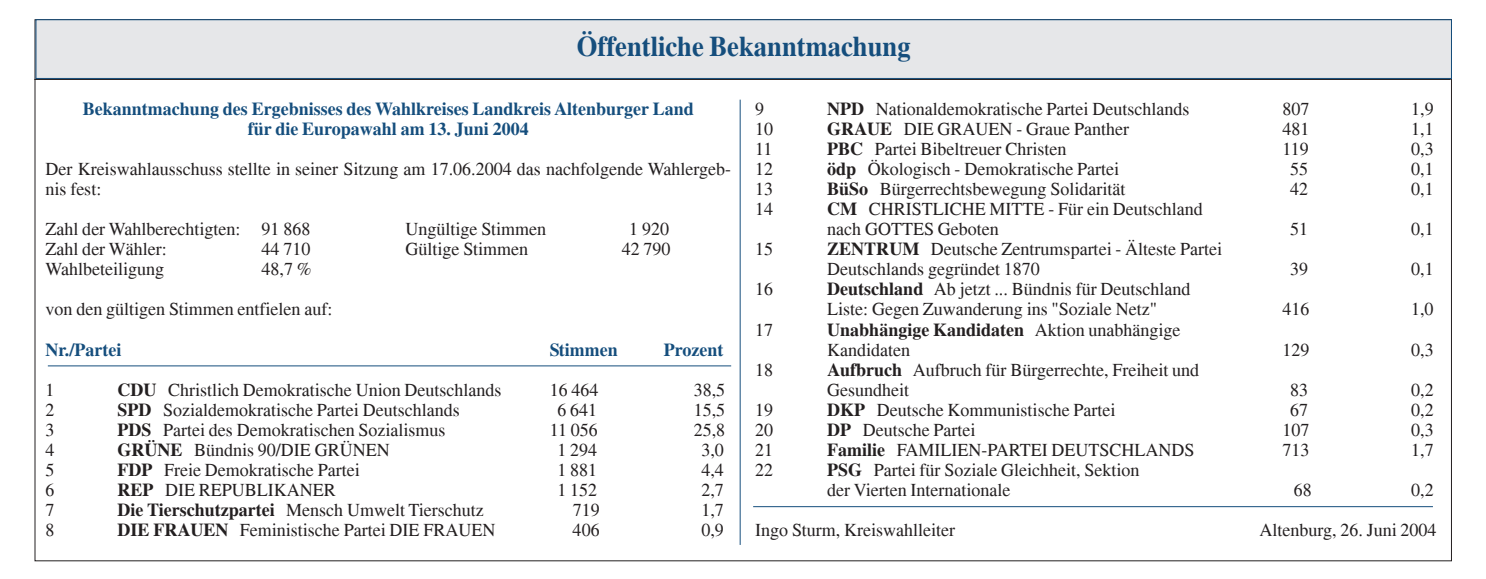
<style>
.page{position:relative;width:1486px;height:579px;background:#fff}
.page>*{position:absolute;margin:0;border:0;box-sizing:border-box;transform-origin:0 0}
.t1{font:700 28px "Times";color:#154e7d;scale:.95 1}
.t2{font:18px/20px "Times";color:#231f20}
.t3{font:700 18px/20px "Times";color:#154e7d;text-align:center}
.s1{font-weight:700}
</style>
<div class="page">
<div style="left:36px;top:20px;width:1414px;height:58px;background:#e6e7e9"></div>
<div style="left:35px;top:19px;width:1416px;height:60px;border:1px solid #154e7d"></div>
<hr style="left:48px;top:365px;width:683px;height:1px;background:#154e7d">
<hr style="left:739px;top:100px;width:1px;height:444px;background:#154e7d">
<hr style="left:753px;top:506px;width:679px;height:1px;background:#154e7d">
<hr style="left:34px;top:79px;width:1416px;height:1px;background:#231f20">
<h1 class="t1" style="left:577px;top:29px;width:353px">÷ffentliche Bekanntmachung</h1>
<p class="t3" style="left:83px;top:99px;width:612px">Bekanntmachung des Ergebnisses des Wahlkreises Landkreis Altenburger Land f¸r die Europawahl am 13. Juni 2004</p>
<p class="t2" style="left:45px;top:159px;width:687px">Der Kreiswahlausschuss stellte in seiner Sitzung am 17.06.2004 das nachfolgende Wahlergeb&shy;nis fest:</p>
<p class="t2" style="left:45px;top:219px;width:266px">Zahl der Wahlberechtigten: 91 868</p>
<p class="t2" style="left:405px;top:219px;width:142px">Ung¸ltige Stimmen</p>
<p class="t2" style="left:629px;top:219px;width:41px">1 920</p>
<p class="t2" style="left:45px;top:239px;width:123px">Zahl der W‰hler:</p>
<p class="t2" style="left:261px;top:239px;width:50px">44 710</p>
<p class="t2" style="left:405px;top:239px;width:124px">G¸ltige Stimmen</p>
<p class="t2" style="left:621px;top:239px;width:50px">42 790</p>
<p class="t2" style="left:45px;top:259px;width:120px">Wahlbeteiligung</p>
<p class="t2" style="left:261px;top:259px;width:52px">48,7 %</p>
<p class="t2" style="left:45px;top:299px;width:288px">von den g¸ltigen Stimmen entfielen auf:</p>
<p class="t3" style="left:45px;top:339px;width:77px">Nr./Partei</p>
<p class="t3" style="left:549px;top:339px;width:70px">Stimmen</p>
<p class="t3" style="left:664px;top:339px;width:61px">Prozent</p>
<p class="t2" style="left:45px;top:379px;width:10px">1</p>
<p class="t2" style="left:117px;top:379px;width:385px"><span class="s1">CDU</span> Christlich Demokratische Union Deutschlands</p>
<p class="t2" style="left:549px;top:379px;width:50px">16 464</p>
<p class="t2" style="left:693px;top:379px;width:33px">38,5</p>
<p class="t2" style="left:45px;top:399px;width:10px">2</p>
<p class="t2" style="left:117px;top:399px;width:344px"><span class="s1">SPD</span> Sozialdemokratische Partei Deutschlands</p>
<p class="t2" style="left:557px;top:399px;width:41px">6 641</p>
<p class="t2" style="left:693px;top:399px;width:33px">15,5</p>
<p class="t2" style="left:45px;top:419px;width:10px">3</p>
<p class="t2" style="left:117px;top:419px;width:329px"><span class="s1">PDS</span> Partei des Demokratischen Sozialismus</p>
<p class="t2" style="left:549px;top:419px;width:50px">11 056</p>
<p class="t2" style="left:693px;top:419px;width:33px">25,8</p>
<p class="t2" style="left:45px;top:439px;width:10px">4</p>
<p class="t2" style="left:117px;top:439px;width:274px"><span class="s1">GR‹NE</span> B¸ndnis 90/DIE GR‹NEN</p>
<p class="t2" style="left:557px;top:439px;width:41px">1 294</p>
<p class="t2" style="left:701px;top:439px;width:24px">3,0</p>
<p class="t2" style="left:45px;top:459px;width:10px">5</p>
<p class="t2" style="left:117px;top:459px;width:244px"><span class="s1">FDP</span> Freie Demokratische Partei</p>
<p class="t2" style="left:557px;top:459px;width:41px">1 881</p>
<p class="t2" style="left:701px;top:459px;width:24px">4,4</p>
<p class="t2" style="left:45px;top:479px;width:10px">6</p>
<p class="t2" style="left:117px;top:479px;width:220px"><span class="s1">REP</span> DIE REPUBLIKANER</p>
<p class="t2" style="left:557px;top:479px;width:41px">1 152</p>
<p class="t2" style="left:701px;top:479px;width:24px">2,7</p>
<p class="t2" style="left:45px;top:499px;width:10px">7</p>
<p class="t2" style="left:117px;top:499px;width:368px"><span class="s1">Die Tierschutzpartei</span> Mensch Umwelt Tierschutz</p>
<p class="t2" style="left:572px;top:499px;width:28px">719</p>
<p class="t2" style="left:701px;top:499px;width:24px">1,7</p>
<p class="t2" style="left:45px;top:519px;width:10px">8</p>
<p class="t2" style="left:117px;top:519px;width:379px"><span class="s1">DIE FRAUEN</span> Feministische Partei DIE FRAUEN</p>
<p class="t2" style="left:572px;top:519px;width:28px">406</p>
<p class="t2" style="left:701px;top:519px;width:24px">0,9</p>
<p class="t2" style="left:755px;top:99px;width:10px">9</p>
<p class="t2" style="left:827px;top:99px;width:364px"><span class="s1">NPD</span> Nationaldemokratische Partei Deutschlands</p>
<p class="t2" style="left:1282px;top:99px;width:28px">807</p>
<p class="t2" style="left:1411px;top:99px;width:24px">1,9</p>
<p class="t2" style="left:755px;top:119px;width:19px">10</p>
<p class="t2" style="left:827px;top:119px;width:303px"><span class="s1">GRAUE</span> DIE GRAUEN - Graue Panther</p>
<p class="t2" style="left:1282px;top:119px;width:28px">481</p>
<p class="t2" style="left:1411px;top:119px;width:24px">1,1</p>
<p class="t2" style="left:755px;top:139px;width:19px">11</p>
<p class="t2" style="left:827px;top:139px;width:241px"><span class="s1">PBC</span> Partei Bibeltreuer Christen</p>
<p class="t2" style="left:1282px;top:139px;width:28px">119</p>
<p class="t2" style="left:1411px;top:139px;width:24px">0,3</p>
<p class="t2" style="left:755px;top:159px;width:19px">12</p>
<p class="t2" style="left:827px;top:159px;width:293px"><span class="s1">ˆdp</span> ÷kologisch - Demokratische Partei</p>
<p class="t2" style="left:1290px;top:159px;width:19px">55</p>
<p class="t2" style="left:1411px;top:159px;width:24px">0,1</p>
<p class="t2" style="left:755px;top:179px;width:19px">13</p>
<p class="t2" style="left:827px;top:179px;width:299px"><span class="s1">B¸So</span> B¸rgerrechtsbewegung Solidarit‰t</p>
<p class="t2" style="left:1290px;top:179px;width:19px">42</p>
<p class="t2" style="left:1411px;top:179px;width:24px">0,1</p>
<p class="t2" style="left:755px;top:199px;width:19px">14</p>
<p class="t2" style="left:827px;top:199px;width:377px"><span class="s1">CM</span> CHRISTLICHE MITTE - F¸r ein Deutschland nach GOTTES Geboten</p>
<p class="t2" style="left:1290px;top:219px;width:19px">51</p>
<p class="t2" style="left:1411px;top:219px;width:24px">0,1</p>
<p class="t2" style="left:755px;top:239px;width:19px">15</p>
<p class="t2" style="left:827px;top:239px;width:396px"><span class="s1">ZENTRUM</span> Deutsche Zentrumspartei - ƒlteste Partei<br>Deutschlands gegr¸ndet 1870</p>
<p class="t2" style="left:755px;top:279px;width:19px">16</p>
<p class="t2" style="left:827px;top:279px;width:365px"><span class="s1">Deutschland</span> Ab jetzt ... B¸ndnis f¸r Deutschland<br>Liste: Gegen Zuwanderung ins "Soziale Netz"</p>
<p class="t2" style="left:755px;top:319px;width:19px">17</p>
<p class="t2" style="left:827px;top:319px;width:355px"><span class="s1">Unabh‰ngige Kandidaten</span> Aktion unabh‰ngige<br>Kandidaten</p>
<p class="t2" style="left:755px;top:359px;width:19px">18</p>
<p class="t2" style="left:827px;top:359px;width:373px"><span class="s1">Aufbruch</span> Aufbruch f¸r B¸rgerrechte, Freiheit und<br>Gesundheit</p>
<p class="t2" style="left:1290px;top:259px;width:19px">39</p>
<p class="t2" style="left:1411px;top:259px;width:24px">0,1</p>
<p class="t2" style="left:1282px;top:299px;width:28px">416</p>
<p class="t2" style="left:1411px;top:299px;width:24px">1,0</p>
<p class="t2" style="left:1282px;top:339px;width:28px">129</p>
<p class="t2" style="left:1411px;top:339px;width:24px">0,3</p>
<p class="t2" style="left:1290px;top:379px;width:19px">83</p>
<p class="t2" style="left:1411px;top:379px;width:24px">0,2</p>
<p class="t2" style="left:755px;top:399px;width:19px">19</p>
<p class="t2" style="left:827px;top:399px;width:290px"><span class="s1">DKP</span> Deutsche Kommunistische Partei</p>
<p class="t2" style="left:1290px;top:399px;width:19px">67</p>
<p class="t2" style="left:1411px;top:399px;width:24px">0,2</p>
<p class="t2" style="left:755px;top:419px;width:19px">20</p>
<p class="t2" style="left:827px;top:419px;width:150px"><span class="s1">DP</span> Deutsche Partei</p>
<p class="t2" style="left:1282px;top:419px;width:28px">107</p>
<p class="t2" style="left:1411px;top:419px;width:24px">0,3</p>
<p class="t2" style="left:755px;top:439px;width:19px">21</p>
<p class="t2" style="left:827px;top:439px;width:369px"><span class="s1">Familie</span> FAMILIEN-PARTEI DEUTSCHLANDS</p>
<p class="t2" style="left:1282px;top:439px;width:28px">713</p>
<p class="t2" style="left:1411px;top:439px;width:24px">1,7</p>
<p class="t2" style="left:755px;top:459px;width:19px">22</p>
<p class="t2" style="left:827px;top:459px;width:314px"><span class="s1">PSG</span> Partei f¸r Soziale Gleichheit, Sektion der Vierten Internationale</p>
<p class="t2" style="left:1293px;top:479px;width:19px">68</p>
<p class="t2" style="left:1411px;top:479px;width:24px">0,2</p>
<p class="t2" style="left:755px;top:519px;width:201px">Ingo Sturm, Kreiswahlleiter</p>
<p class="t2" style="left:1259px;top:519px;width:179px">Altenburg, 26. Juni 2004</p>
</div>
